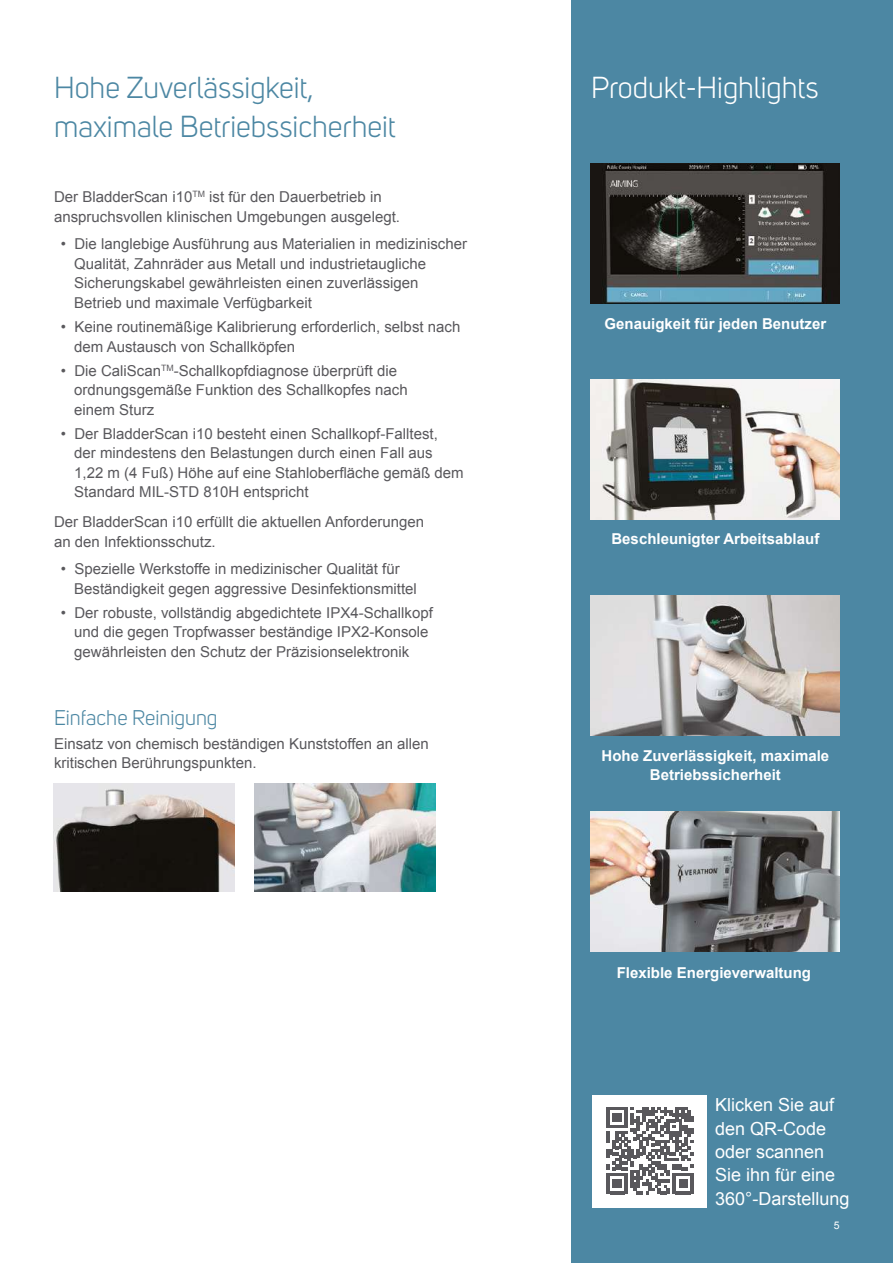
<style>
.page{position:relative;width:893px;height:1263px;background:#fff}
.page>*{position:absolute;margin:0;border:0;box-sizing:border-box;transform-origin:0 0}
.t1{font:30px/39px "Uni Sans";color:#4c87a3}
.t2{font:30px "Uni Sans";color:#fff}
.t3{font:21px "Uni Sans";color:#4c87a3}
.t4{font:18px/23.4px "Arial";color:#fff}
.t5{font:15px/19.5px "Arial";color:#59585c}
.t6{font:700 15px/19.5px "Arial";color:#fff;text-align:center}
.t7{font:10.5px "Arial";color:#fff}
</style>
<div class="page">
<div style="left:571px;top:0;width:322px;height:1263px;background:#4c87a3"></div>
<div style="left:592px;top:1095px;width:115px;height:112px;background:#fff"></div>
<svg style="left:607px;top:1107px;width:87px;height:87px"></svg>
<img style="left:53px;top:784px;width:182px;height:108px">
<img style="left:254px;top:784px;width:182px;height:108px">
<img style="left:591px;top:811px;width:248px;height:141px">
<img style="left:591px;top:379px;width:248px;height:141px">
<img style="left:591px;top:595px;width:248px;height:141px">
<img style="left:591px;top:163px;width:248px;height:141px">
<h1 class="t1" style="left:54px;top:69px;width:343px">Hohe Zuverlässigkeit, maximale Betriebssicherheit</h1>
<p class="t5" style="left:54px;top:187px;width:347px">Der BladderScan i10<sup>TM</sup> ist für den Dauerbetrieb in anspruchsvollen klinischen Umgebungen ausgelegt.</p>
<p class="t5" style="left:74px;top:234px;width:394px;text-indent:-14px">• Die langlebige Ausführung aus Materialien in medizinischer Qualität, Zahnräder aus Metall und industrietaugliche Sicherungskabel gewährleisten einen zuverlässigen Betrieb und maximale Verfügbarkeit</p>
<p class="t5" style="left:74px;top:317px;width:388px;text-indent:-14px">• Keine routinemäßige Kalibrierung erforderlich, selbst nach dem Austausch von Schallköpfen</p>
<p class="t5" style="left:74px;top:361px;width:335px;text-indent:-14px">• Die CaliScan<sup>TM</sup>-Schallkopfdiagnose überprüft die ordnungsgemäße Funktion des Schallkopfes nach einem Sturz</p>
<p class="t5" style="left:74px;top:424px;width:391px;text-indent:-14px">• Der BladderScan i10 besteht einen Schallkopf-Falltest,<br>der mindestens den Belastungen durch einen Fall aus 1,22 m (4 Fuß) Höhe auf eine Stahloberfläche gemäß dem Standard MIL-STD 810H entspricht</p>
<p class="t5" style="left:54px;top:512px;width:372px">Der BladderScan i10 erfüllt die aktuellen Anforderungen an den Infektionsschutz.</p>
<p class="t5" style="left:74px;top:559px;width:344px;text-indent:-14px">• Spezielle Werkstoffe in medizinischer Qualität für<br>Beständigkeit gegen aggressive Desinfektionsmittel</p>
<p class="t5" style="left:74px;top:603px;width:360px;text-indent:-14px">• Der robuste, vollständig abgedichtete IPX4-Schallkopf und die gegen Tropfwasser beständige IPX2-Konsole gewährleisten den Schutz der Präzisionselektronik</p>
<h2 class="t3" style="left:54px;top:705px;width:165px">Einfache Reinigung</h2>
<p class="t5" style="left:54px;top:734px;width:376px">Einsatz von chemisch beständigen Kunststoffen an allen kritischen Berührungspunkten.</p>
<h1 class="t2" style="left:591px;top:71px;width:229px">Produkt-Highlights</h1>
<p class="t6" style="left:604px;top:314px;width:223px">Genauigkeit für jeden Benutzer</p>
<p class="t6" style="left:611px;top:530px;width:209px">Beschleunigter Arbeitsablauf</p>
<p class="t6" style="left:602px;top:746px;width:229px">Hohe Zuverlässigkeit, maximale<br>Betriebssicherheit</p>
<p class="t6" style="left:617px;top:963px;width:196px">Flexible Energieverwaltung</p>
<p class="t4" style="left:715px;top:1093px;width:136px">Klicken Sie auf den QR-Code oder scannen<br>Sie ihn für eine<br>360°-Darstellung</p>
<p class="t7" style="left:834px;top:1218px;width:7px">5</p>
</div>
